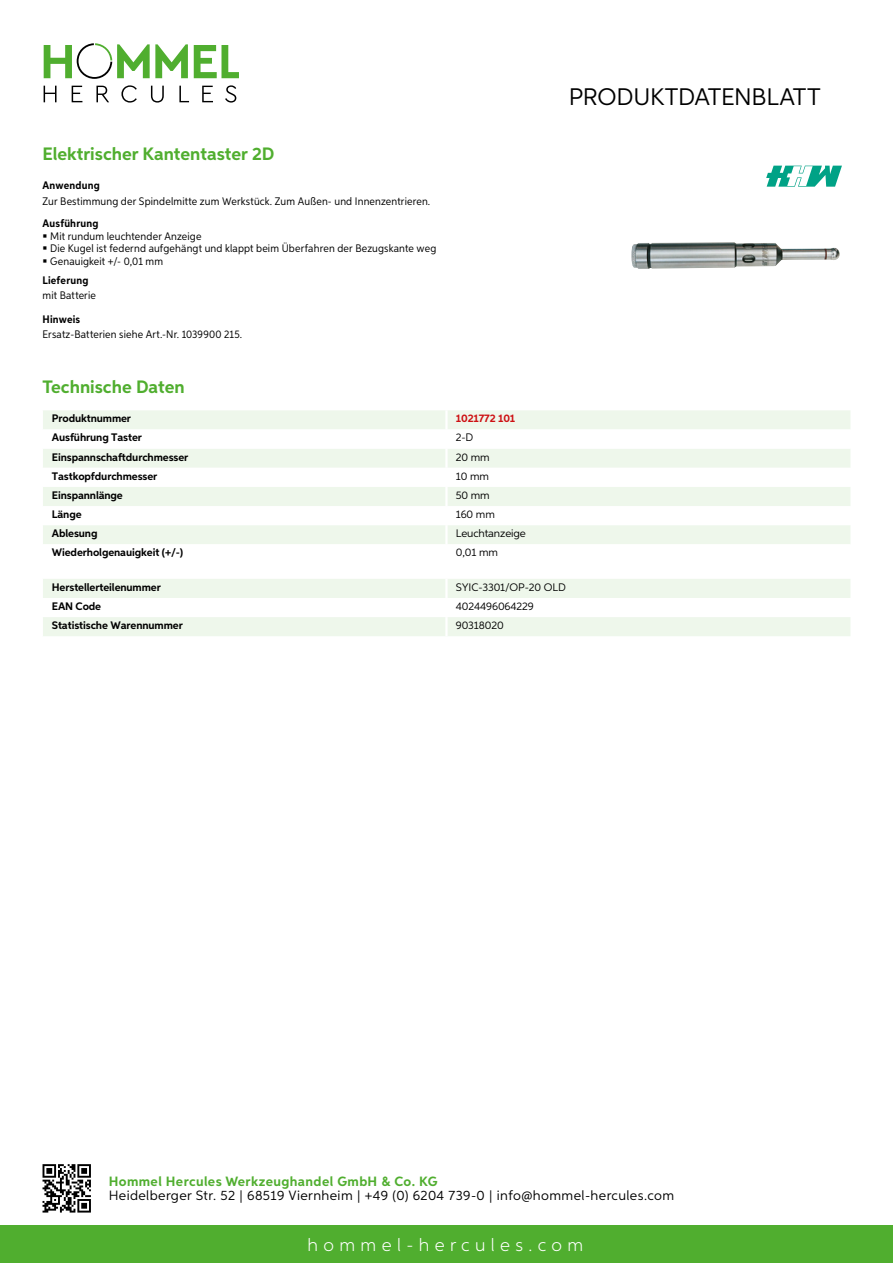
<style>
.page{position:relative;width:893px;height:1263px;background:#fff}
.page>*{position:absolute;margin:0;border:0;box-sizing:border-box;transform-origin:0 0}
.t1{font:24px "Aspira";letter-spacing:-.01em;color:#000}
.t2{font:700 18px "Aspira";color:#50ae2f}
.t3{font:300 18px "Aspira";letter-spacing:.3em;color:#fff}
.t4{font:13.5px "Aspira";letter-spacing:.03em;color:#000}
.t5{font:700 13.5px "Aspira";letter-spacing:.03em;color:#50ae2f}
.t6{font:10.95px/12.8px "Aspira Nar";letter-spacing:.015em;color:#000}
.t7{font:700 10.95px "Aspira";letter-spacing:-.01em;color:#000}
.t8{font:10.95px "Aspira";letter-spacing:-.01em;color:#000}
.t9{font:700 10.95px "Aspira Nar";letter-spacing:.02em;color:#000}
.t10{font:700 10.95px "Aspira";letter-spacing:-.01em;color:#cd1013}
</style>
<div class="page">
<div style="left:0;top:1226px;width:893px;height:37px;background:#50ae2f"></div>
<svg style="left:43px;top:1164px;width:48px;height:48px"></svg>
<svg style="left:194px;top:45px;width:45px;height:33px"></svg>
<svg style="left:44px;top:43px;width:144px;height:36px"></svg>
<svg style="left:44px;top:86px;width:13px;height:16px"></svg>
<svg style="left:72px;top:86px;width:10px;height:16px"></svg>
<svg style="left:96px;top:86px;width:13px;height:16px"></svg>
<svg style="left:121px;top:85px;width:16px;height:18px"></svg>
<svg style="left:151px;top:86px;width:13px;height:17px"></svg>
<svg style="left:179px;top:86px;width:10px;height:16px"></svg>
<svg style="left:202px;top:86px;width:11px;height:16px"></svg>
<svg style="left:225px;top:85px;width:11px;height:18px"></svg>
<div style="left:43px;top:410px;width:807px;height:19px;background:#eef7eb"></div>
<svg style="left:43px;top:449px;width:807px;height:95px;fill:#eef7eb"></svg>
<hr style="left:445px;top:410px;width:3px;height:19px;background:#fff">
<hr style="left:445px;top:449px;width:3px;height:19px;background:#fff">
<hr style="left:445px;top:468px;width:3px;height:19px;background:#fff">
<hr style="left:445px;top:487px;width:3px;height:19px;background:#fff">
<hr style="left:445px;top:506px;width:3px;height:19px;background:#fff">
<hr style="left:445px;top:525px;width:3px;height:19px;background:#fff">
<svg style="left:43px;top:579px;width:807px;height:57px"></svg>
<hr style="left:445px;top:617px;width:3px;height:19px;background:#fff">
<img style="left:631px;top:242px;width:209px;height:27px">
<svg style="left:766px;top:166px;width:76px;height:21px"></svg>
<h2 class="t2" style="left:43px;top:142px;width:233px">Elektrischer Kantentaster 2D</h2>
<p class="t9" style="left:43px;top:179px;width:59px">Anwendung</p>
<p class="t6" style="left:43px;top:194px;width:389px">Zur Bestimmung der Spindelmitte zum Werkstück. Zum Außen- und Innenzentrieren.</p>
<p class="t9" style="left:43px;top:216px;width:58px">Ausführung</p>
<p class="t6" style="left:50px;top:229px;width:388px">Mit rundum leuchtender Anzeige<br>Die Kugel ist federnd aufgehängt und klappt beim Überfahren der Bezugskante weg<br>Genauigkeit +/- 0,01 mm</p>
<p class="t9" style="left:43px;top:274px;width:47px">Lieferung</p>
<p class="t6" style="left:43px;top:289px;width:55px">mit Batterie</p>
<p class="t9" style="left:43px;top:312px;width:39px">Hinweis</p>
<p class="t6" style="left:43px;top:327px;width:201px">Ersatz-Batterien siehe Art.-Nr. 1039900 215.</p>
<h1 class="t1" style="left:569px;top:82px;width:253px">Produktdatenblatt</h1>
<h2 class="t2" style="left:43px;top:376px;width:144px">Technische Daten</h2>
<p class="t7" style="left:52px;top:412px;width:81px">Produktnummer</p>
<p class="t10" style="left:456px;top:412px;width:61px">1021772 101</p>
<p class="t7" style="left:52px;top:431px;width:92px">Ausführung Taster</p>
<p class="t8" style="left:456px;top:431px;width:17px">2-D</p>
<p class="t7" style="left:52px;top:450px;width:138px">Einspannschaftdurchmesser</p>
<p class="t8" style="left:456px;top:450px;width:35px">20 mm</p>
<p class="t7" style="left:52px;top:469px;width:107px">Tastkopfdurchmesser</p>
<p class="t8" style="left:456px;top:469px;width:35px">10 mm</p>
<p class="t7" style="left:52px;top:488px;width:73px">Einspannlänge</p>
<p class="t8" style="left:456px;top:488px;width:35px">50 mm</p>
<p class="t7" style="left:52px;top:507px;width:31px">Länge</p>
<p class="t8" style="left:456px;top:507px;width:41px">160 mm</p>
<p class="t7" style="left:52px;top:527px;width:47px">Ablesung</p>
<p class="t8" style="left:456px;top:527px;width:72px">Leuchtanzeige</p>
<p class="t7" style="left:52px;top:546px;width:133px">Wiederholgenauigkeit (+/-)</p>
<p class="t8" style="left:456px;top:546px;width:44px">0,01 mm</p>
<p class="t7" style="left:52px;top:580px;width:111px">Herstellerteilenummer</p>
<p class="t8" style="left:456px;top:580px;width:96px">SYIC-3301/OP-20 OLD</p>
<p class="t7" style="left:52px;top:599px;width:51px">EAN Code</p>
<p class="t8" style="left:456px;top:599px;width:80px">4024496064229</p>
<p class="t7" style="left:52px;top:618px;width:132px">Statistische Warennummer</p>
<p class="t8" style="left:456px;top:619px;width:49px">90318020</p>
<p class="t5" style="left:109px;top:1172px;width:330px">Hommel Hercules Werkzeughandel GmbH &amp; Co. KG</p>
<p class="t4" style="left:109px;top:1187px;width:567px">Heidelberger Str. 52 | 68519 Viernheim | +49 (0) 6204 739-0 | info@hommel-hercules.com</p>
<h2 class="t3" style="left:307px;top:1234px;width:277px">hommel-hercules.com</h2>
</div>
